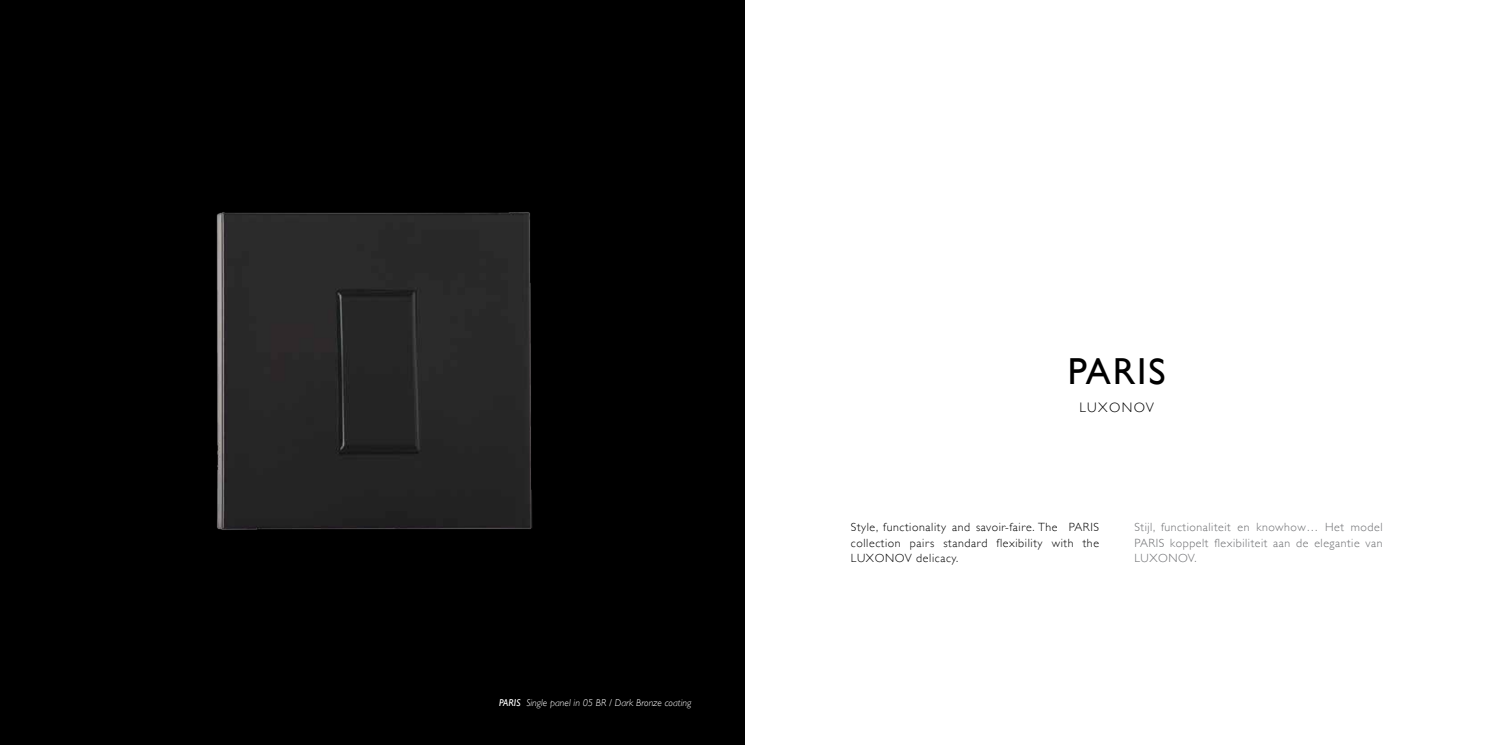
<style>
.page{position:relative;width:1489px;height:745px;background:#fff}
.page>*{position:absolute;margin:0;border:0;box-sizing:border-box;transform-origin:0 0}
.t1{font:37.5px "Gill Sans";letter-spacing:.05em;color:#000}
.t2{font:300 13.75px "Gill Sans";letter-spacing:.1em;color:#000}
.t3{font:300 11.88px/15px "Gill Sans";letter-spacing:.05em;color:#000;text-align:justify}
.t4{font:300 11.88px/15px "Gill Sans";letter-spacing:.045em;color:#6d6e71;text-align:justify}
.t5{font:italic 300 10px "Gill Sans";color:#fff}
.s1{font-weight:400}
</style>
<div class="page">
<div style="left:0;top:0;width:744px;height:744px;background:#000"></div>
<img style="left:216px;top:212px;width:316px;height:318px">
<p class="t5" style="left:499px;top:696px;width:194px"><span class="s1">PARIS</span> Single panel in 05 BR / Dark Bronze coating</p>
<h1 class="t1" style="left:1067px;top:349px;width:99px">PARIS</h1>
<p class="t2" style="left:1079px;top:396px;width:76px">LUXONOV</p>
<p class="t3" style="left:850px;top:519px;width:250px">Style, functionality and savoir-faire. The PARIS collection pairs standard flexibility with the LUXONOV delicacy.</p>
<p class="t4" style="left:1134px;top:519px;width:250px">Stijl, functionaliteit en knowhow… Het model PARIS koppelt flexibiliteit aan de elegantie van LUXONOV.</p>
</div>
